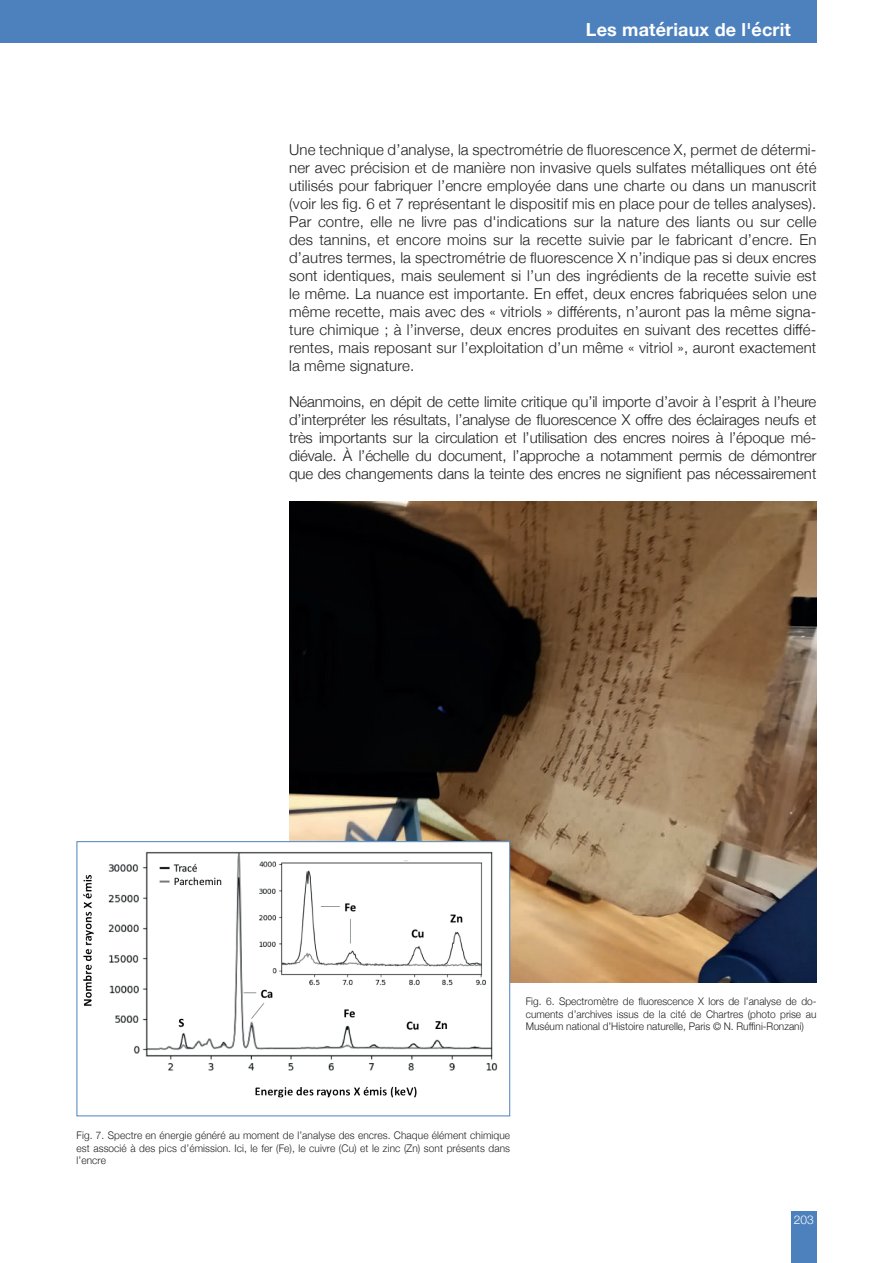
<style>
.page{position:relative;width:893px;height:1263px;background:#fff}
.page>*{position:absolute;margin:0;border:0;box-sizing:border-box;transform-origin:0 0}
.t1{font:700 18px "Helvetica Neue";letter-spacing:.01em;color:#fff}
.t2{font:300 15px/18px "Helvetica Neue";color:#231f20;text-align:justify}
.t3{font:300 12px "Helvetica Neue";color:#fff}
.t4{font:300 10.5px/12.6px "Helvetica Neue";letter-spacing:.005em;color:#231f20;text-align:justify;scale:.96 1}
</style>
<div class="page">
<div style="left:791px;top:1212px;width:25px;height:51px;background:#4c81bd"></div>
<div style="left:0;top:0;width:816px;height:43px;background:#4c81bd"></div>
<img style="left:289px;top:502px;width:527px;height:481px">
<div style="left:77px;top:842px;width:433px;height:274px;background:#fff"></div>
<img style="left:83px;top:852px;width:415px;height:246px">
<div style="left:77px;top:841px;width:433px;height:275px;border:1px solid #4c81bd"></div>
<p class="t1" style="left:586px;top:16px;width:207px">Les matériaux de l'écrit</p>
<p class="t2" style="left:289px;top:139px;width:529px">Une technique d’analyse, la spectrométrie de fluorescence X, permet de détermi&shy;ner avec précision et de manière non invasive quels sulfates métalliques ont été utilisés pour fabriquer l’encre employée dans une charte ou dans un manuscrit (voir les fig. 6 et 7 représentant le dispositif mis en place pour de telles analyses).<br>Par contre, elle ne livre pas d'indications sur la nature des liants ou sur celle des tannins, et encore moins sur la recette suivie par le fabricant d’encre. En d’autres termes, la spectrométrie de fluorescence X n’indique pas si deux encres sont identiques, mais seulement si l’un des ingrédients de la recette suivie est le même. La nuance est importante. En effet, deux encres fabriquées selon une même recette, mais avec des « vitriols » différents, n’auront pas la même signa&shy;ture chimique ; à l’inverse, deux encres produites en suivant des recettes diffé&shy;rentes, mais reposant sur l’exploitation d’un même « vitriol », auront exactement la même signature.</p>
<p class="t2" style="left:289px;top:391px;width:529px">Néanmoins, en dépit de cette limite critique qu’il importe d’avoir à l’esprit à l’heure d’interpréter les résultats, l’analyse de fluorescence X offre des éclairages neufs et très importants sur la circulation et l’utilisation des encres noires à l’époque mé&shy;diévale. À l’échelle du document, l’approche a notamment permis de démontrer que des changements dans la teinte des encres ne signifient pas nécessairement</p>
<p class="t4" style="left:526px;top:994px;width:304px">Fig. 6. Spectromètre de fluorescence X lors de l’analyse de do&shy;cuments d’archives issus de la cité de Chartres (photo prise au Muséum national d’Histoire naturelle, Paris © N. Ruffini-Ronzani)</p>
<p class="t4" style="left:77px;top:1128px;width:453px">Fig. 7. Spectre en énergie généré au moment de l’analyse des encres. Chaque élément chimique est associé à des pics d’émission. Ici, le fer (Fe), le cuivre (Cu) et le zinc (Zn) sont présents dans l’encre</p>
<p class="t3" style="left:794px;top:1209px;width:22px">203</p>
</div>
